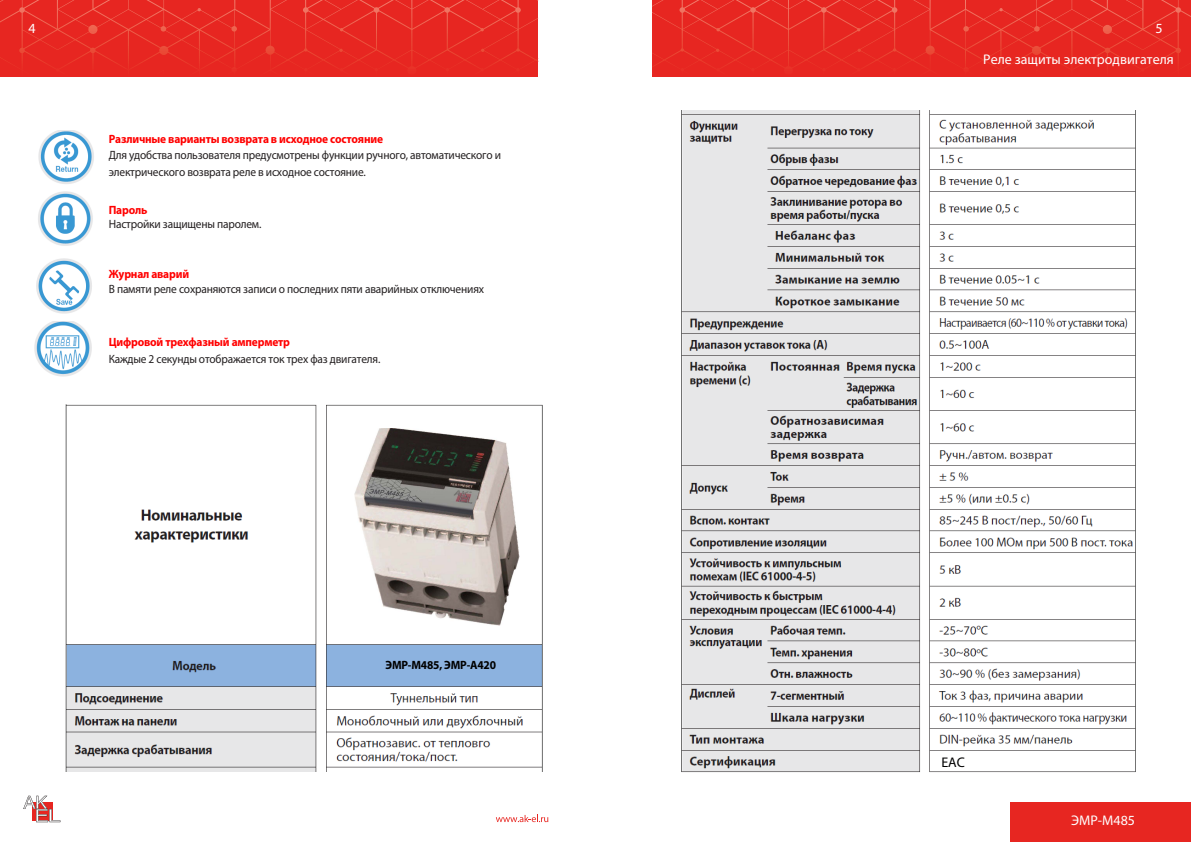
<style>
.page{position:relative;width:1191px;height:842px;background:#fff}
.page>*{position:absolute;margin:0;border:0;box-sizing:border-box;transform-origin:0 0}
.t1{font:14px "Myriad Pro";color:#fff}
.t2{font:14px "Myriad Pro";color:#000}
.t3{font:12px/16.7px "Myriad Pro";letter-spacing:-.015em;color:#231f20;scale:.95 1}
.t4{font:700 12px "Myriad Pro";letter-spacing:-.015em;color:#f00;scale:.95 1}
.t5{font:700 12px "Myriad Pro";letter-spacing:-.015em;color:#000;scale:.95 1}
</style>
<div class="page">
<div style="left:1010px;top:802px;width:181px;height:40px;background:#e72621"></div>
<div style="left:652px;top:0;width:539px;height:77px;background:#e72621"></div>
<svg style="left:652px;top:0;width:525px;height:69px"></svg>
<svg style="left:496px;top:815px;width:52px;height:7px"></svg>
<svg style="left:23px;top:796px;width:37px;height:26px"></svg>
<svg style="left:0;top:0;width:538px;height:77px;background:#e72923"></svg>
<img style="left:39px;top:130px;width:55px;height:54px">
<img style="left:38px;top:191px;width:55px;height:55px">
<img style="left:36px;top:258px;width:56px;height:56px">
<img style="left:34px;top:321px;width:58px;height:56px">
<img style="left:65px;top:404px;width:478px;height:368px">
<img style="left:681px;top:110px;width:455px;height:663px">
<img style="left:354px;top:429px;width:165px;height:197px">
<p class="t1" style="left:28px;top:20px;width:9px">4</p>
<p class="t1" style="left:1155px;top:20px;width:9px">5</p>
<p class="t4" style="left:109px;top:131px;width:290px">Различные варианты возврата в исходное состояние</p>
<p class="t3" style="left:109px;top:147px;width:414px">Для удобства пользователя предусмотрены функции ручного, автоматического и электрического возврата реле в исходное состояние.</p>
<p class="t4" style="left:109px;top:202px;width:42px">Пароль</p>
<p class="t3" style="left:109px;top:216px;width:162px">Настройки защищены паролем.</p>
<p class="t4" style="left:109px;top:266px;width:86px">Журнал аварий</p>
<p class="t3" style="left:109px;top:280px;width:396px">В памяти реле сохраняются записи о последних пяти аварийных отключениях</p>
<p class="t4" style="left:109px;top:334px;width:192px">Цифровой трехфазный амперметр</p>
<p class="t3" style="left:109px;top:350px;width:287px">Каждые 2 секунды отображается ток трех фаз двигателя.</p>
<p class="t5" style="left:385px;top:657px;width:118px">ЭМР-М485, ЭМР-А420</p>
<p class="t1" style="left:983px;top:51px;width:192px">Реле защиты электродвигателя</p>
<p class="t2" style="left:941px;top:753px;width:25px">EAC</p>
<p class="t1" style="left:1071px;top:812px;width:65px">ЭМР-М485</p>
</div>
